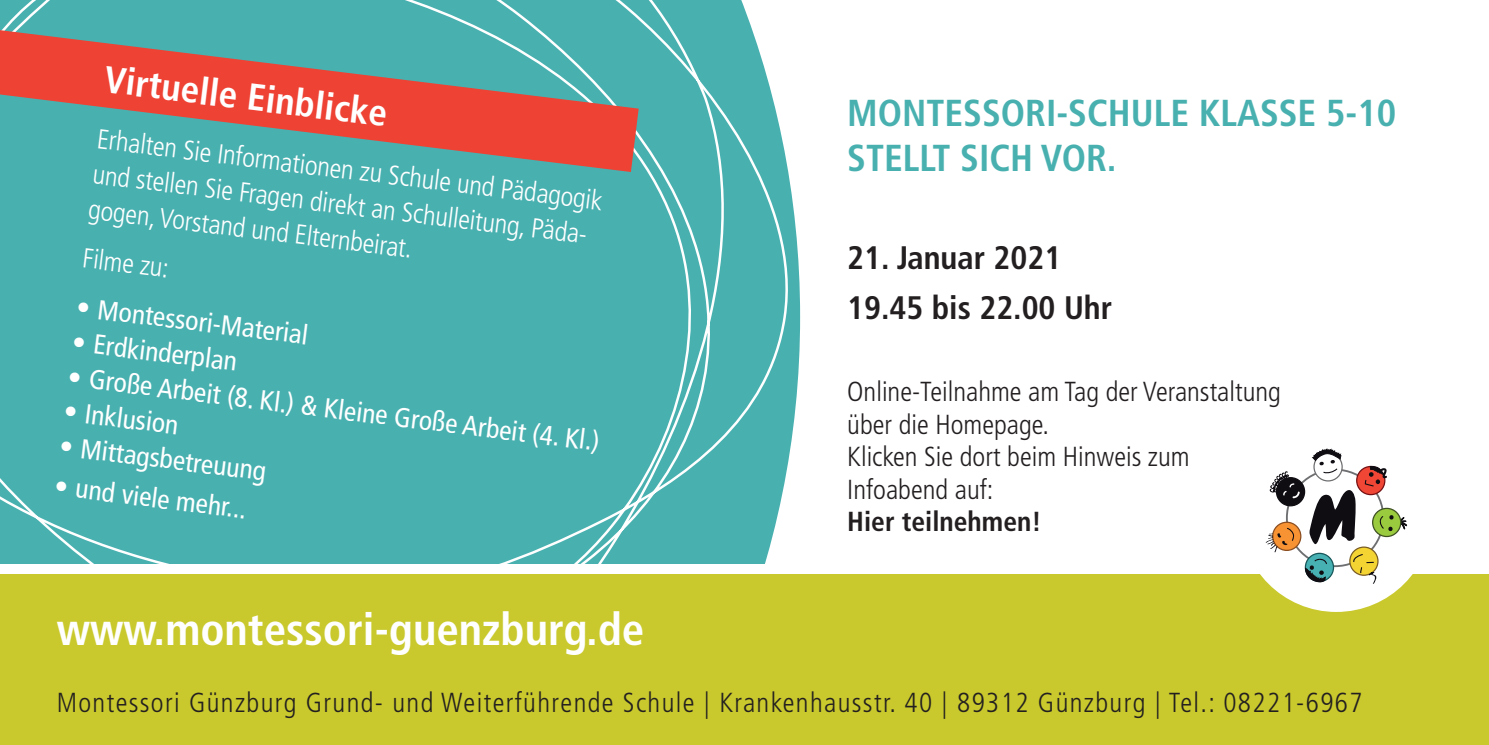
<style>
.page{position:relative;width:1489px;height:745px;background:#fff}
.page>*{position:absolute;margin:0;border:0;box-sizing:border-box;transform-origin:0 0}
.t1{font:700 condensed 45px "Frutiger LT Std";color:#fff}
.t2{font:700 condensed 37.5px/45px "Frutiger LT Std";color:#49b0b0}
.t3{font:700 condensed 37.5px "Frutiger LT Std";color:#fff}
.t4{font:700 condensed 32.5px "Frutiger LT Std";color:#231f20}
.t5{font:300 condensed 27.5px/35.2px "Frutiger LT Std";color:#fff}
.t6{font:condensed 27.5px "Frutiger LT Std";color:#fff}
.t7{font:300 condensed 27.5px "Frutiger LT Std";letter-spacing:.05em;color:#231f20}
.t8{font:300 condensed 27.5px/32.5px "Frutiger LT Std";color:#231f20}
.t9{font:700 condensed 27.5px "Frutiger LT Std";color:#231f20}
</style>
<div class="page">
<div style="left:0;top:0;width:801px;height:563px;background:#49b0b0"></div>
<div style="left:0;top:574px;width:1488px;height:170px;background:#c9c92d"></div>
<svg style="left:0;top:30px;width:638px;height:142px;background:#947e78"></svg>
<div style="left:1240px;top:419px;width:191px;height:192px;background:#fff;border-radius:50%"></div>
<svg style="left:1356px;top:466px;width:28px;height:28px"></svg>
<div style="left:1355px;top:465px;width:30px;height:30px;border:1px solid #750f12;border-radius:50%"></div>
<svg style="left:1372px;top:508px;width:28px;height:28px"></svg>
<div style="left:1371px;top:507px;width:30px;height:29px;border:1px solid #3e5022;border-radius:50%"></div>
<svg style="left:1305px;top:553px;width:28px;height:28px"></svg>
<div style="left:1304px;top:552px;width:29px;height:29px;border:1px solid #165659;border-radius:50%"></div>
<svg style="left:1272px;top:522px;width:28px;height:28px"></svg>
<div style="left:1271px;top:521px;width:30px;height:29px;border:1px solid #8b4d1f;border-radius:50%"></div>
<div style="left:1276px;top:477px;width:28px;height:28px;background:#0f0c12;border-radius:50%"></div>
<div style="left:1275px;top:476px;width:30px;height:30px;border:1px solid #0f0c12;border-radius:50%"></div>
<div style="left:1313px;top:452px;width:29px;height:29px;border:1px solid #6e6f71;border-radius:50%"></div>
<svg style="left:1349px;top:546px;width:28px;height:29px"></svg>
<div style="left:1349px;top:546px;width:29px;height:29px;border:1px solid #795c24;border-radius:50%"></div>
<svg style="left:1377px;top:515px;width:30px;height:15px"></svg>
<svg style="left:1352px;top:553px;width:10px;height:9px"></svg>
<svg style="left:1359px;top:561px;width:18px;height:22px"></svg>
<svg style="left:1265px;top:527px;width:29px;height:25px"></svg>
<svg style="left:1269px;top:471px;width:30px;height:27px"></svg>
<svg style="left:1312px;top:448px;width:29px;height:26px"></svg>
<svg style="left:1304px;top:557px;width:22px;height:26px"></svg>
<svg style="left:1364px;top:466px;width:23px;height:20px"></svg>
<svg style="left:1309px;top:490px;width:46px;height:54px"></svg>
<p class="t3" style="left:107px;top:57px;width:286px;rotate:7deg">Virtuelle Einblicke</p>
<p class="t5" style="left:99px;top:121px;width:510px;rotate:7deg">Erhalten Sie Informationen zu Schule und Pädagogik und stellen Sie Fragen direkt an Schulleitung, Päda&shy;gogen, Vorstand und Elternbeirat.</p>
<p class="t5" style="left:85px;top:240px;width:88px;rotate:7deg">Filme zu:</p>
<p class="t6" style="left:79px;top:290px;width:235px;rotate:7deg">• Montessori-Material</p>
<p class="t6" style="left:74px;top:325px;width:167px;rotate:7deg">• Erdkinderplan</p>
<p class="t6" style="left:70px;top:360px;width:537px;rotate:7deg">• Große Arbeit (8. Kl.) &amp; Kleine Große Arbeit (4. Kl.)</p>
<p class="t6" style="left:66px;top:394px;width:117px;rotate:7deg">• Inklusion</p>
<p class="t6" style="left:62px;top:429px;width:210px;rotate:7deg">• Mittagsbetreuung</p>
<p class="t6" style="left:57px;top:469px;width:195px;rotate:7deg">• und viele mehr...</p>
<p class="t1" style="left:57px;top:601px;width:589px">www.montessori-guenzburg.de</p>
<p class="t2" style="left:847px;top:91px;width:550px">MONTESSORI-SCHULE KLASSE 5-10<br>STELLT SICH VOR.</p>
<p class="t4" style="left:847px;top:238px;width:215px">21. Januar 2021</p>
<p class="t4" style="left:847px;top:288px;width:266px">19.45 bis 22.00 Uhr</p>
<p class="t8" style="left:847px;top:375px;width:435px">Online-Teilnahme am Tag der Veranstaltung</p>
<p class="t8" style="left:847px;top:408px;width:203px">über die Homepage.</p>
<p class="t8" style="left:847px;top:440px;width:344px">Klicken Sie dort beim Hinweis zum<br>Infoabend auf:</p>
<p class="t9" style="left:847px;top:505px;width:196px">Hier teilnehmen!</p>
<p class="t7" style="left:57px;top:686px;width:1307px">Montessori Günzburg Grund- und Weiterführende Schule | Krankenhausstr. 40 | 89312 Günzburg | Tel.: 08221-6967</p>
</div>
